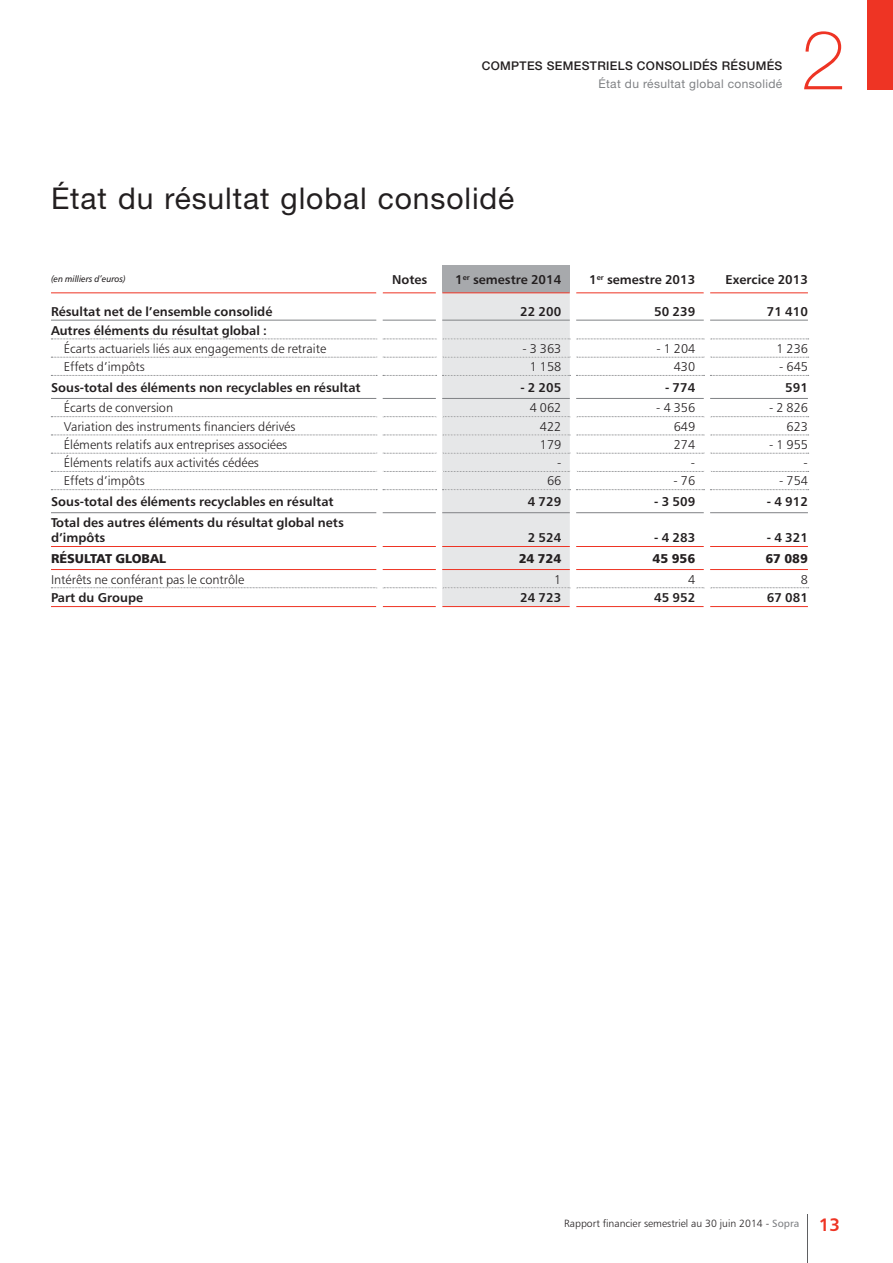
<style>
.page{position:relative;width:893px;height:1263px;background:#fff}
.page>*{position:absolute;margin:0;border:0;box-sizing:border-box;transform-origin:0 0}
.t1{font:100 82.5px "Helvetica Neue LT Std";color:#ee3424}
.t2{font:30px "Helvetica Neue LT Std";letter-spacing:.03em;color:#231f20}
.t3{font:12.75px/15px "Humanist 777 BT Bold B";color:#231f20}
.t4{font:12.75px "Humanist 777 BT Light B";color:#231f20}
.t5{font:12.75px "Humanist 777 BT Black B";color:#231f20}
.t6{font:500 12px "Helvetica Neue LT Std";letter-spacing:.03em;color:#231f20}
.t7{font:12px "Helvetica Neue LT Std";letter-spacing:.03em;color:#808285}
.t8{font:10.5px "Humanist 777 BT Light B";color:#231f20}
.t9{font:9px "Humanist 777 BT Italic B";color:#231f20;scale:.95 1}
.s1{font-family:"Humanist 777 BT Roman B";color:#808285}
.s2{font-family:"Humanist 777 BT Bold B";font-size:18px;color:#ee3424}
</style>
<div class="page">
<div style="left:867px;top:0;width:26px;height:89px;background:#ee3424"></div>
<div style="left:442px;top:266px;width:128px;height:27px;background:#a7a9ac"></div>
<svg style="left:51px;top:293px;width:758px;height:314px"></svg>
<hr style="left:51px;top:320px;width:325px;height:1px;background:#808285">
<hr style="left:383px;top:320px;width:53px;height:1px;background:#808285">
<hr style="left:442px;top:320px;width:128px;height:1px;background:#808285">
<hr style="left:576px;top:320px;width:128px;height:1px;background:#808285">
<hr style="left:710px;top:320px;width:98px;height:1px;background:#808285">
<hr style="left:808px;top:1214px;width:1px;height:49px;background:#5f6062">
<p class="t6" style="left:482px;top:62px;width:302px">COMPTES SEMESTRIELS CONSOLIDÉS RÉSUMÉS</p>
<p class="t7" style="left:598px;top:80px;width:185px">État du résultat global consolidé</p>
<h1 class="t1" style="left:800px;top:31px;width:47px">2</h1>
<h2 class="t2" style="left:51px;top:187px;width:465px">État du résultat global consolidé</h2>
<p class="t9" style="left:51px;top:275px;width:80px">(en milliers d’euros)</p>
<p class="t3" style="left:392px;top:273px;width:37px">Notes</p>
<p class="t3" style="left:455px;top:273px;width:108px">1<sup>er</sup> semestre 2014</p>
<p class="t3" style="left:589px;top:273px;width:108px">1<sup>er</sup> semestre 2013</p>
<p class="t3" style="left:726px;top:273px;width:84px">Exercice 2013</p>
<p class="t3" style="left:51px;top:305px;width:223px">Résultat net de l’ensemble consolidé</p>
<p class="t3" style="left:520px;top:305px;width:43px">22 200</p>
<p class="t3" style="left:654px;top:305px;width:43px">50 239</p>
<p class="t3" style="left:767px;top:305px;width:43px">71 410</p>
<p class="t3" style="left:51px;top:323px;width:217px">Autres éléments du résultat global :</p>
<p class="t4" style="left:64px;top:342px;width:264px">Écarts actuariels liés aux engagements de retraite</p>
<p class="t4" style="left:522px;top:342px;width:40px">- 3 363</p>
<p class="t4" style="left:656px;top:342px;width:40px">- 1 204</p>
<p class="t4" style="left:776px;top:342px;width:33px">1 236</p>
<p class="t4" style="left:64px;top:360px;width:83px">Effets d’impôts</p>
<p class="t4" style="left:530px;top:360px;width:33px">1 158</p>
<p class="t4" style="left:674px;top:360px;width:23px">430</p>
<p class="t4" style="left:779px;top:360px;width:30px">- 645</p>
<p class="t3" style="left:51px;top:381px;width:311px">Sous-total des éléments non recyclables en résultat</p>
<p class="t3" style="left:520px;top:381px;width:42px">- 2 205</p>
<p class="t3" style="left:665px;top:381px;width:32px">- 774</p>
<p class="t3" style="left:785px;top:381px;width:24px">591</p>
<p class="t4" style="left:64px;top:402px;width:111px">Écarts de conversion</p>
<p class="t4" style="left:530px;top:402px;width:33px">4 062</p>
<p class="t4" style="left:656px;top:402px;width:40px">- 4 356</p>
<p class="t4" style="left:769px;top:402px;width:40px">- 2 826</p>
<p class="t4" style="left:64px;top:420px;width:233px">Variation des instruments financiers dérivés</p>
<p class="t4" style="left:540px;top:420px;width:23px">422</p>
<p class="t4" style="left:674px;top:420px;width:23px">649</p>
<p class="t4" style="left:786px;top:420px;width:23px">623</p>
<p class="t4" style="left:64px;top:438px;width:225px">Éléments relatifs aux entreprises associées</p>
<p class="t4" style="left:540px;top:438px;width:23px">179</p>
<p class="t4" style="left:674px;top:438px;width:23px">274</p>
<p class="t4" style="left:769px;top:438px;width:40px">- 1 955</p>
<p class="t4" style="left:64px;top:456px;width:197px">Éléments relatifs aux activités cédées</p>
<p class="t4" style="left:557px;top:456px;width:6px">-</p>
<p class="t4" style="left:691px;top:456px;width:6px">-</p>
<p class="t4" style="left:804px;top:456px;width:6px">-</p>
<p class="t4" style="left:64px;top:475px;width:83px">Effets d’impôts</p>
<p class="t4" style="left:547px;top:475px;width:16px">66</p>
<p class="t4" style="left:674px;top:475px;width:23px">- 76</p>
<p class="t4" style="left:779px;top:475px;width:30px">- 754</p>
<p class="t3" style="left:51px;top:495px;width:284px">Sous-total des éléments recyclables en résultat</p>
<p class="t3" style="left:528px;top:495px;width:35px">4 729</p>
<p class="t3" style="left:654px;top:495px;width:42px">- 3 509</p>
<p class="t3" style="left:767px;top:495px;width:42px">- 4 912</p>
<p class="t3" style="left:51px;top:516px;width:294px">Total des autres éléments du résultat global nets d’impôts</p>
<p class="t3" style="left:528px;top:531px;width:35px">2 524</p>
<p class="t3" style="left:654px;top:531px;width:42px">- 4 283</p>
<p class="t3" style="left:767px;top:531px;width:42px">- 4 321</p>
<p class="t5" style="left:51px;top:552px;width:117px">RÉSULTAT GLOBAL</p>
<p class="t5" style="left:519px;top:552px;width:44px">24 724</p>
<p class="t5" style="left:653px;top:552px;width:44px">45 956</p>
<p class="t5" style="left:765px;top:552px;width:44px">67 089</p>
<p class="t4" style="left:51px;top:573px;width:195px">Intérêts ne conférant pas le contrôle</p>
<p class="t4" style="left:554px;top:573px;width:9px">1</p>
<p class="t4" style="left:688px;top:573px;width:9px">4</p>
<p class="t4" style="left:801px;top:573px;width:9px">8</p>
<p class="t3" style="left:51px;top:591px;width:94px">Part du Groupe</p>
<p class="t3" style="left:520px;top:591px;width:43px">24 723</p>
<p class="t3" style="left:654px;top:591px;width:43px">45 952</p>
<p class="t3" style="left:767px;top:591px;width:43px">67 081</p>
<p class="t8" style="left:564px;top:1218px;width:277px">Rapport financier semestriel au 30 juin 2014 - <span class="s1">Sopra</span> <span class="s2">13</span></p>
</div>
